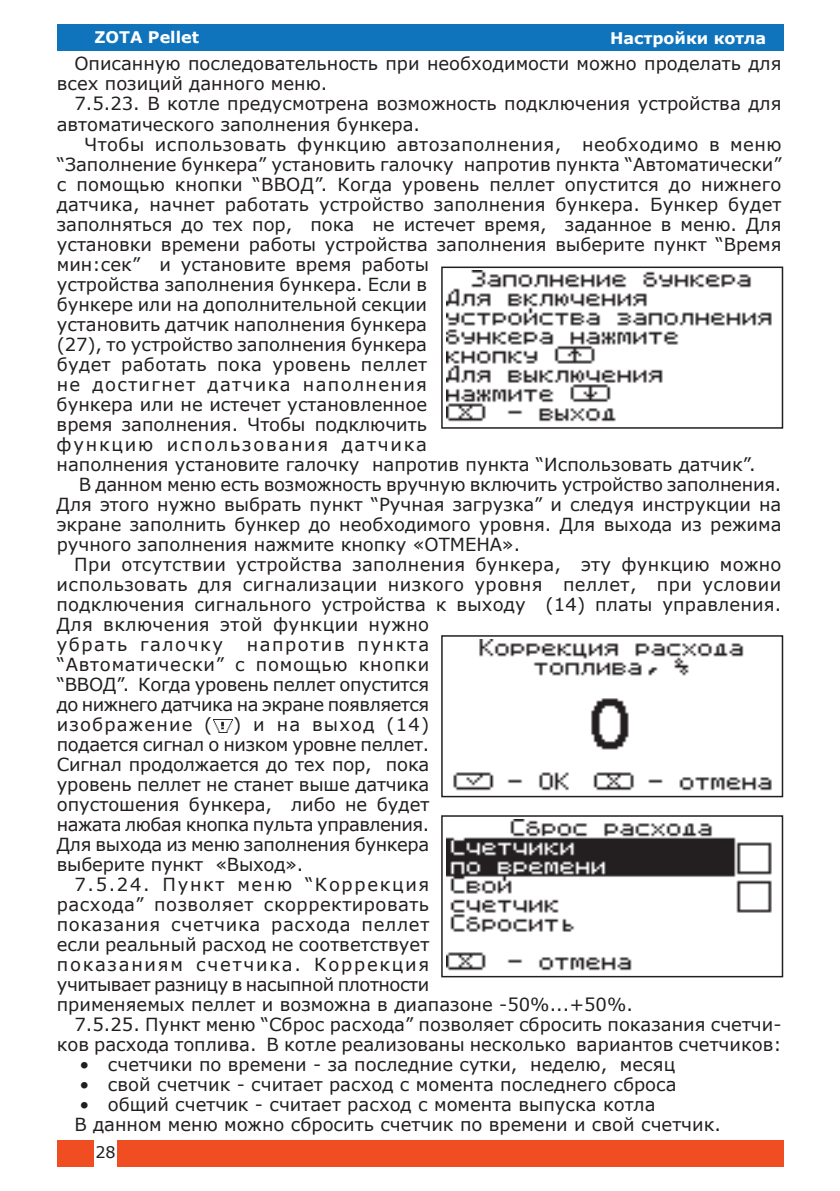
<style>
.page{position:relative;width:840px;height:1191px;background:#fff}
.page>*{position:absolute;margin:0;border:0;box-sizing:border-box;transform-origin:0 0}
.t1{font:18px/20px "Verdana";color:#231f20}
.t2{font:18px/20px "Verdana";letter-spacing:.02em;color:#231f20}
.t3{font:18px "Verdana";letter-spacing:-.025em;color:#231f20}
.t4{font:18px "Verdana";letter-spacing:.025em;color:#231f20}
.t5{font:18px "Verdana";letter-spacing:.04em;color:#231f20}
.t6{font:18px "Verdana";letter-spacing:.095em;color:#231f20}
.t7{font:18px "Verdana";letter-spacing:.09em;color:#231f20}
.t8{font:700 16px "Verdana";color:#fff}
.t9{font:16px "Verdana";color:#231f20}
</style>
<div class="page">
<div style="left:57px;top:1140px;width:725px;height:27px;background:#f04d22"></div>
<div style="left:94px;top:1139px;width:23px;height:28px;background:#fff"></div>
<div style="left:57px;top:24px;width:725px;height:27px;background:#1074bc"></div>
<img style="left:213px;top:719px;width:19px;height:13px">
<img style="left:453px;top:639px;width:319px;height:152px">
<div style="left:441px;top:635px;width:341px;height:162px;border:2px solid #231f20"></div>
<img style="left:446px;top:819px;width:326px;height:152px">
<div style="left:441px;top:815px;width:341px;height:162px;border:2px solid #231f20"></div>
<img style="left:446px;top:271px;width:326px;height:151px">
<div style="left:441px;top:266px;width:341px;height:163px;border:2px solid #231f20"></div>
<p class="t8" style="left:609px;top:27px;width:157px">Настройки котла</p>
<p class="t8" style="left:94px;top:26px;width:106px">ZOTA Pellet</p>
<p class="t1" style="left:57px;top:54px;width:726px;text-indent:18px">Описанную последовательность при необходимости можно проделать для всех позиций данного меню.</p>
<p class="t1" style="left:57px;top:94px;width:726px;text-indent:18px">7.5.23. В котле предусмотрена возможность подключения устройства для автоматического заполнения бункера.</p>
<p class="t1" style="left:57px;top:134px;width:726px;text-indent:28px">Чтобы использовать функцию автозаполнения, необходимо в меню “Заполнение бункера” установить галочку напротив пункта “Автоматически” с помощью кнопки “ВВОД”. Когда уровень пеллет опустится до нижнего датчика, начнет работать устройство заполнения бункера. Бункер будет заполняться до тех пор, пока не истечет время, заданное в меню. Для установки времени работы устройства заполнения выберите пункт “Время мин:сек” и установите время работы<br>устройства заполнения бункера. Если в<br>бункере или на дополнительной секции<br>установить датчик наполнения бункера<br>(27), то устройство заполнения бункера<br>будет работать пока уровень пеллет<br>не достигнет датчика наполнения<br>бункера или не истечет установленное<br>время заполнения. Чтобы подключить<br>функцию использования датчика<br>наполнения установите галочку напротив пункта “Использовать датчик”.</p>
<p class="t1" style="left:57px;top:474px;width:726px;text-align:justify;text-indent:22px">В данном меню есть возможность вручную включить устройство заполнения.<br>Для этого нужно выбрать пункт “Ручная загрузка” и следуя инструкции на экране заполнить бункер до необходимого уровня. Для выхода из режима ручного заполнения нажмите кнопку «ОТМЕНА».</p>
<p class="t2" style="left:57px;top:554px;width:726px;text-indent:18px">При отсутствии устройства заполнения бункера, эту функцию можно использовать для сигнализации низкого уровня пеллет, при условии подключения сигнального устройства к выходу (14) платы управления.<br>Для включения этой функции нужно<br>убрать галочку</p>
<p class="t1" style="left:57px;top:634px;width:374px;text-align:justify;text-indent:190px">напротив пункта “Автоматически” с помощью кнопки “ВВОД”. Когда уровень пеллет опустится до нижнего датчика на экране появляется изображение ( ) и на выход (14) подается сигнал о низком уровне пеллет.<br>Сигнал продолжается до тех пор, пока уровень пеллет не станет выше датчика опустошения бункера, либо не будет нажата любая кнопка пульта управления.<br>Для выхода из меню заполнения бункера выберите пункт «Выход».</p>
<p class="t7" style="left:74px;top:872px;width:356px">7.5.24. Пункт меню “Коррекция</p>
<p class="t4" style="left:57px;top:892px;width:374px">расхода” позволяет скорректировать</p>
<p class="t5" style="left:57px;top:912px;width:374px">показания счетчика расхода пеллет</p>
<p class="t1" style="left:57px;top:934px;width:374px">если реальный расход не соответствует</p>
<p class="t6" style="left:57px;top:952px;width:374px">показаниям счетчика. Коррекция</p>
<p class="t3" style="left:57px;top:972px;width:374px">учитывает разницу в насыпной плотности</p>
<p class="t1" style="left:57px;top:994px;width:577px">применяемых пеллет и возможна в диапазоне -50%...+50%.</p>
<p class="t1" style="left:74px;top:1014px;width:708px">7.5.25. Пункт меню “Сброс расхода” позволяет сбросить показания счетчи-</p>
<p class="t1" style="left:57px;top:1034px;width:725px">ков расхода топлива. В котле реализованы несколько вариантов счетчиков:</p>
<p class="t1" style="left:79px;top:1054px;width:597px">• счетчики по времени - за последние сутки, неделю, месяц</p>
<p class="t1" style="left:79px;top:1074px;width:598px">• свой счетчик - считает расход с момента последнего сброса</p>
<p class="t1" style="left:74px;top:1094px;width:647px">• общий счетчик - считает расход с момента выпуска котла<br>В данном меню можно сбросить счетчик по времени и свой счетчик.</p>
<p class="t9" style="left:95px;top:1141px;width:22px">28</p>
</div>
